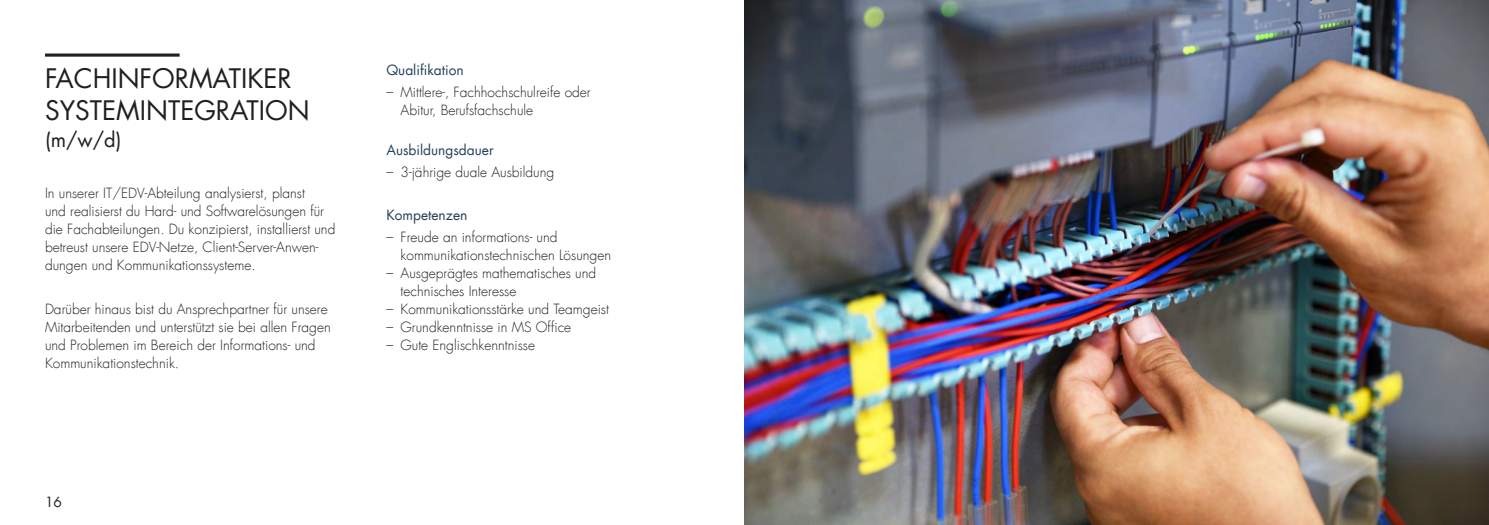
<style>
.page{position:relative;width:1489px;height:525px;background:#fff}
.page>*{position:absolute;margin:0;border:0;box-sizing:border-box;transform-origin:0 0}
.t1{font:26.25px/31.5px "Futura LT";color:#231f20}
.t2{font:20px "Futura LT";color:#231f20}
.t3{font:300 13.75px/18.1px "Futura LT";color:#231f20}
.t4{font:13.75px "Futura LT";color:#23425a}
.t5{font:13.75px "Futura LT";color:#231f20}
</style>
<div class="page">
<img style="left:744px;top:0;width:744px;height:524px">
<svg style="left:45px;top:53px;width:135px;height:4px"></svg>
<h1 class="t1" style="left:45px;top:63px;width:266px">FACHINFORMATIKER<br>SYSTEMINTEGRATION</h1>
<h2 class="t2" style="left:45px;top:127px;width:78px">(m/w/d)</h2>
<p class="t3" style="left:45px;top:184px;width:292px">In unserer IT/EDV-Abteilung analysierst, planst<br>und realisierst du Hard- und Softwarelösungen für die Fachabteilungen. Du konzipierst, installierst und betreust unsere EDV-Netze, Client-Server-Anwen&shy;dungen und Kommunikationssysteme.</p>
<p class="t3" style="left:45px;top:300px;width:287px">Darüber hinaus bist du Ansprechpartner für unsere Mitarbeitenden und unterstützt sie bei allen Fragen und Problemen im Bereich der Informations- und Kommunikationstechnik.</p>
<p class="t5" style="left:45px;top:493px;width:18px">16</p>
<p class="t4" style="left:386px;top:62px;width:79px">Qualifikation</p>
<p class="t3" style="left:400px;top:83px;width:192px;text-indent:-14px">– Mittlere-, Fachhochschulreife oder<br>Abitur, Berufsfachschule</p>
<p class="t4" style="left:386px;top:141px;width:109px">Ausbildungsdauer</p>
<p class="t3" style="left:386px;top:163px;width:169px">– 3-jährige duale Ausbildung</p>
<p class="t4" style="left:386px;top:206px;width:82px">Kompetenzen</p>
<p class="t3" style="left:400px;top:228px;width:212px;text-indent:-14px">– Freude an informations- und kommunikationstechnischen Lösungen</p>
<p class="t3" style="left:400px;top:264px;width:197px;text-indent:-14px">– Ausgeprägtes mathematisches und technisches Interesse</p>
<p class="t3" style="left:386px;top:300px;width:224px">– Kommunikationsstärke und Teamgeist</p>
<p class="t3" style="left:386px;top:318px;width:186px">– Grundkenntnisse in MS Office</p>
<p class="t3" style="left:386px;top:336px;width:150px">– Gute Englischkenntnisse</p>
</div>
